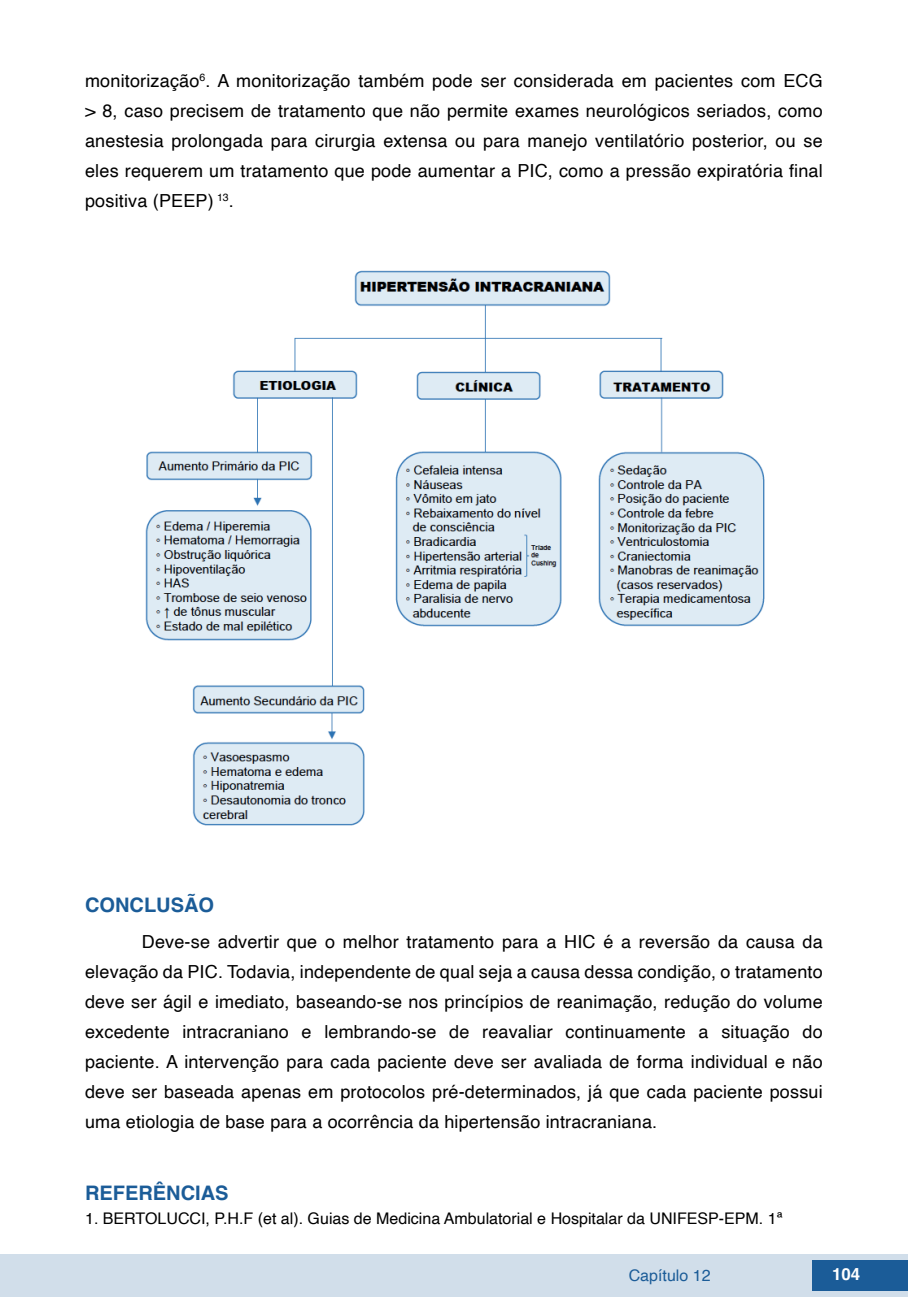
<style>
.page{position:relative;width:908px;height:1304px;background:#fff}
.page>*{position:absolute;margin:0;border:0;box-sizing:border-box;transform-origin:0 0}
.TITULOS{font:700 20px "Helvetica";color:#1b5c98}
.txt{font:18px/30px "Helvetica";letter-spacing:.01em;color:#000;text-align:justify}
.t1{font:700 16.8px "Helvetica";color:#fff}
.referencias_finais{font:16px "Helvetica";color:#000}
.t2{font:16px "Helvetica";color:#1b5c98}
</style>
<div class="page">
<div style="left:0;top:1254px;width:906px;height:43px;background:#d1deea"></div>
<div style="left:812px;top:1261px;width:95px;height:30px;background:#1b5c98"></div>
<img style="left:145px;top:270px;width:620px;height:556px">
<p class="txt" style="left:85px;top:66px;width:738px">monitorização<sup>6</sup>. A monitorização também pode ser considerada em pacientes com ECG &gt; 8, caso precisem de tratamento que não permite exames neurológicos seriados, como anestesia prolongada para cirurgia extensa ou para manejo ventilatório posterior, ou se eles requerem um tratamento que pode aumentar a PIC, como a pressão expiratória final positiva (PEEP) <sup>13</sup>.</p>
<p class="TITULOS" style="left:85px;top:893px;width:130px">CONCLUSÃO</p>
<p class="txt" style="left:85px;top:927px;width:738px;text-indent:57px">Deve-se advertir que o melhor tratamento para a HIC é a reversão da causa da elevação da PIC. Todavia, independente de qual seja a causa dessa condição, o tratamento deve ser ágil e imediato, baseando-se nos princípios de reanimação, redução do volume excedente intracraniano e lembrando-se de reavaliar continuamente a situação do paciente. A intervenção para cada paciente deve ser avaliada de forma individual e não deve ser baseada apenas em protocolos pré-determinados, já que cada paciente possui uma etiologia de base para a ocorrência da hipertensão intracraniana.</p>
<p class="TITULOS" style="left:85px;top:1181px;width:145px">REFERÊNCIAS</p>
<p class="referencias_finais" style="left:85px;top:1206px;width:698px">1. BERTOLUCCI, P.H.F (et al). Guias de Medicina Ambulatorial e Hospitalar da UNIFESP-EPM. 1ª</p>
<p class="t2" style="left:628px;top:1263px;width:83px">Capítulo 12</p>
<p class="t1" style="left:831px;top:1264px;width:30px">104</p>
</div>
